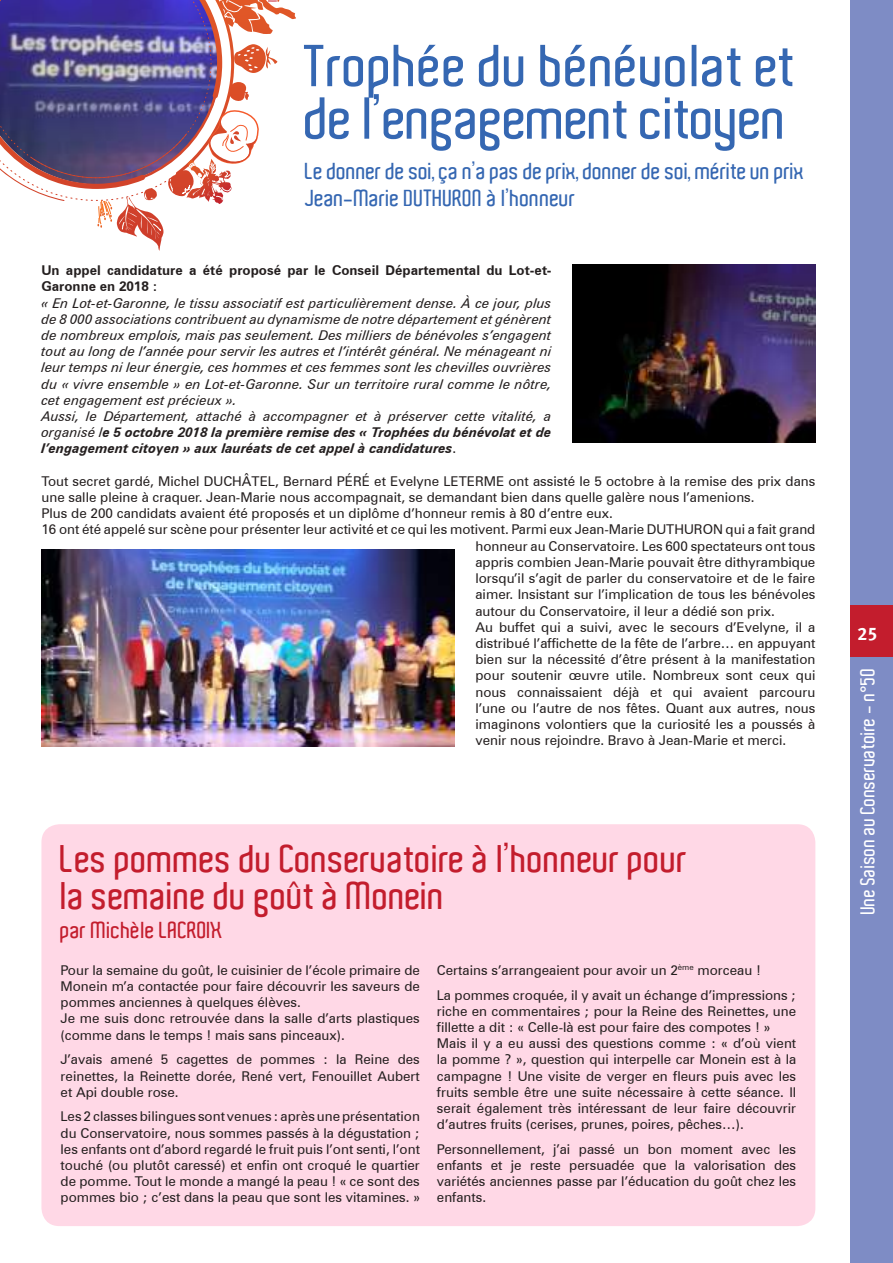
<style>
.page{position:relative;width:893px;height:1263px;background:#fff}
.page>*{position:absolute;margin:0;border:0;box-sizing:border-box;transform-origin:0 0}
.t1{font:600 57px/52.5px "Aldo";letter-spacing:-.015em;color:#3567b2}
.t2{font:600 37.5px/37.5px "Aldo";color:#c31d2d}
.t3{font:600 22.5px/27px "Aldo";letter-spacing:-.01em;color:#3567b2}
.t4{font:600 22.5px "Aldo";color:#c31d2d}
.t5{font:600 19.5px "Aldo";color:#fff}
.t6{font:18px "Meta Bold CELF Roman";color:#fff}
.t7{font:13.5px/16.2px "Zurich BT";color:#241f1f}
.t8{font:italic 13.5px/16.2px "Zurich BT";color:#241f1f}
.t9{font:700 13.5px/16.2px "Zurich BT";color:#241f1f}
.s1{font-weight:700}
.s2{font-style:normal}
</style>
<div class="page">
<img style="left:0;top:0;width:296px;height:251px">
<div style="left:850px;top:0;width:43px;height:1263px;background:#7e8cc5"></div>
<div style="left:850px;top:606px;width:43px;height:51px;background:#c31d2d"></div>
<img style="left:41px;top:550px;width:413px;height:196px">
<img style="left:573px;top:265px;width:242px;height:177px">
<div style="left:41px;top:824px;width:774px;height:402px;background:#ffd8e6;border-radius:18px"></div>
<h1 class="t1" style="left:305px;top:40px;width:493px">Trophée du bénévolat et de l’engagement citoyen</h1>
<h3 class="t3" style="left:305px;top:158px;width:501px">Le donner de soi, ça n’a pas de prix, donner de soi, mérite un prix<br>Jean-Marie DUTHURON à l’honneur</h3>
<p class="t9" style="left:41px;top:262px;width:512px">Un appel candidature a été proposé par le Conseil Départemental du Lot-et-<br>Garonne en 2018 :</p>
<p class="t8" style="left:41px;top:295px;width:512px">« En Lot-et-Garonne, le tissu associatif est particulièrement dense. À ce jour, plus de 8 000 associations contribuent au dynamisme de notre département et génèrent de nombreux emplois, mais pas seulement. Des milliers de bénévoles s’engagent tout au long de l’année pour servir les autres et l’intérêt général. Ne ménageant ni leur temps ni leur énergie, ces hommes et ces femmes sont les chevilles ouvrières du « vivre ensemble » en Lot-et-Garonne. Sur un territoire rural comme le nôtre, cet engagement est précieux ».<br>Aussi, le Département, attaché à accompagner et à préserver cette vitalité, a organisé l<span class="s1">e 5 octobre 2018 la première remise des « Trophées du bénévolat et de l’engagement citoyen » aux lauréats de cet appel à candidatures</span><span class="s2">.</span></p>
<p class="t7" style="left:41px;top:473px;width:775px">Tout secret gardé, Michel DUCHÂTEL, Bernard PÉRÉ et Evelyne LETERME ont assisté le 5 octobre à la remise des prix dans</p>
<p class="t7" style="left:41px;top:489px;width:715px">une salle pleine à craquer. Jean-Marie nous accompagnait, se demandant bien dans quelle galère nous l’amenions.</p>
<p class="t7" style="left:41px;top:505px;width:573px">Plus de 200 candidats avaient été proposés et un diplôme d’honneur remis à 80 d’entre eux.</p>
<p class="t7" style="left:41px;top:521px;width:775px">16 ont été appelé sur scène pour présenter leur activité et ce qui les motivent. Parmi eux Jean-Marie DUTHURON qui a fait grand</p>
<p class="t7" style="left:475px;top:538px;width:341px">honneur au Conservatoire. Les 600 spectateurs ont tous</p>
<p class="t7" style="left:475px;top:554px;width:341px">appris combien Jean-Marie pouvait être dithyrambique</p>
<p class="t7" style="left:475px;top:570px;width:341px">lorsqu’il s’agit de parler du conservatoire et de le faire</p>
<p class="t7" style="left:475px;top:586px;width:341px">aimer. Insistant sur l’implication de tous les bénévoles</p>
<p class="t7" style="left:475px;top:602px;width:301px">autour du Conservatoire, il leur a dédié son prix.</p>
<p class="t7" style="left:475px;top:619px;width:341px">Au buffet qui a suivi, avec le secours d’Evelyne, il a</p>
<p class="t7" style="left:475px;top:635px;width:341px">distribué l’affichette de la fête de l’arbre… en appuyant</p>
<p class="t7" style="left:475px;top:651px;width:341px">bien sur la nécessité d’être présent à la manifestation</p>
<p class="t7" style="left:475px;top:667px;width:341px">pour soutenir œuvre utile. Nombreux sont ceux qui</p>
<p class="t7" style="left:475px;top:683px;width:341px">nous connaissaient déjà et qui avaient parcouru</p>
<p class="t7" style="left:475px;top:700px;width:341px">l’une ou l’autre de nos fêtes. Quant aux autres, nous</p>
<p class="t7" style="left:475px;top:716px;width:341px">imaginons volontiers que la curiosité les a poussés à</p>
<p class="t7" style="left:475px;top:732px;width:312px">venir nous rejoindre. Bravo à Jean-Marie et merci.</p>
<h2 class="t2" style="left:61px;top:840px;width:629px">Les pommes du Conservatoire à l’honneur pour la semaine du goût à Monein</h2>
<h3 class="t4" style="left:61px;top:917px;width:163px">par Michèle LACROIX</h3>
<p class="t7" style="left:61px;top:962px;width:361px">Pour la semaine du goût, le cuisinier de l’école primaire de Monein m’a contactée pour faire découvrir les saveurs de pommes anciennes à quelques élèves.<br>Je me suis donc retrouvée dans la salle d’arts plastiques (comme dans le temps ! mais sans pinceaux).</p>
<p class="t7" style="left:61px;top:1051px;width:361px;text-align:justify">J’avais amené 5 cagettes de pommes : la Reine des reinettes, la Reinette dorée, René vert, Fenouillet Aubert et Api double rose.</p>
<p class="t7" style="left:61px;top:1108px;width:361px;text-align:justify">Les 2 classes bilingues sont venues : après une présentation du Conservatoire, nous sommes passés à la dégustation ; les enfants ont d’abord regardé le fruit puis l’ont senti, l’ont touché (ou plutôt caressé) et enfin ont croqué le quartier de pomme. Tout le monde a mangé la peau ! « ce sont des pommes bio ; c’est dans la peau que sont les vitamines. »</p>
<p class="t7" style="left:437px;top:957px;width:361px;line-height:24.8px">Certains s’arrangeaient pour avoir un 2<sup>ème</sup> morceau !<br>La pommes croquée, il y avait un échange d’impressions ;</p>
<p class="t7" style="left:437px;top:1003px;width:361px">riche en commentaires ; pour la Reine des Reinettes, une fillette a dit : « Celle-là est pour faire des compotes ! » Mais il y a eu aussi des questions comme : « d’où vient la pomme ? », question qui interpelle car Monein est à la campagne ! Une visite de verger en fleurs puis avec les fruits semble être une suite nécessaire à cette séance. Il serait également très intéressant de leur faire découvrir d’autres fruits (cerises, prunes, poires, pêches…).</p>
<p class="t7" style="left:437px;top:1141px;width:361px;text-align:justify">Personnellement, j’ai passé un bon moment avec les enfants et je reste persuadée que la valorisation des variétés anciennes passe par l’éducation du goût chez les enfants.</p>
<h3 class="t6" style="left:857px;top:623px;width:22px">25</h3>
<h3 class="t5" style="left:857px;top:914px;width:248px;rotate:-90deg">Une Saison au Conservatoire - n°50</h3>
</div>
